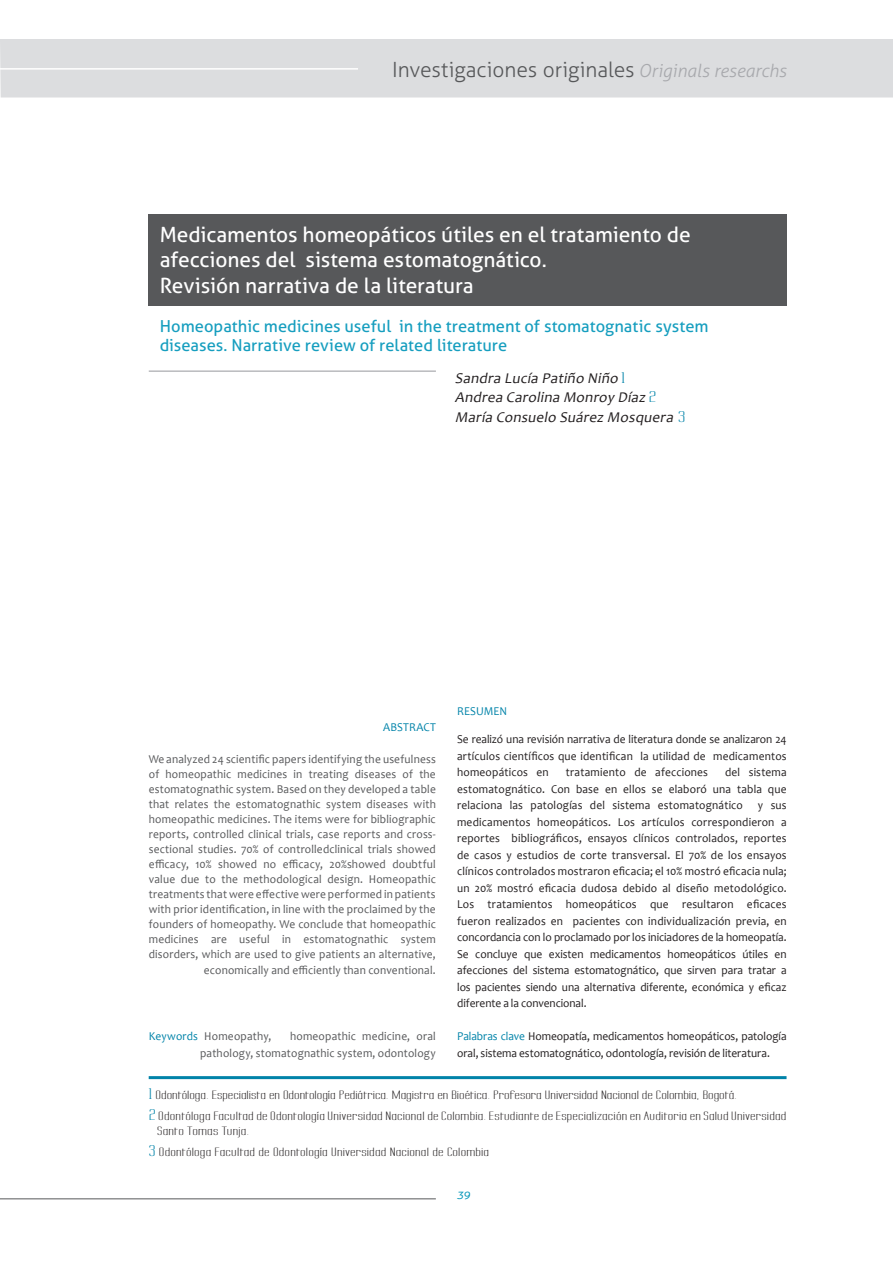
<style>
.page{position:relative;width:893px;height:1263px;background:#fff}
.page>*{position:absolute;margin:0;border:0;box-sizing:border-box;transform-origin:0 0}
.t1{font:21px/25.2px "Aller";letter-spacing:-.005em;color:#fff}
.t2{font:300 21px "Aller";letter-spacing:-.005em;color:#57585a}
.t3{font:16.5px/19.5px "Aller";color:#169ebf}
.t4{font:italic 15px/19.5px "Candara";color:#231f20}
.t5{font:italic 300 13.5px "Aller";color:#0095b8}
.t6{font:12px/16.5px "Candara";color:#231f20;text-align:justify;scale:.95 1}
.t7{font:12px/15px "Candara";letter-spacing:.015em;color:#57585a;text-align:justify;scale:.95 1}
.t8{font:12px "Candara";letter-spacing:.005em;color:#0083a9;scale:.95 1}
.t9{font:10.5px/21.3px "Labtop Secundo Superwide";letter-spacing:.02em;color:#231f20;scale:.93 1}
.s1{font-style:italic;font-size:18px;color:#a8a9ad}
.s2{font-family:"Labtop Superwide";font-style:normal;font-size:13.5px;color:#0083a9}
.s3{color:#0083a9}
.s4{font-family:"Labtop Superwide";font-size:13.5px;color:#0083a9}
</style>
<div class="page">
<div style="left:0;top:39px;width:893px;height:59px;background:#dcdddf"></div>
<hr style="left:0;top:68px;width:358px;height:2px;background:#fff">
<hr style="left:0;top:1198px;width:436px;height:1px;background:#57585a">
<hr style="left:149px;top:1076px;width:637px;height:3px;background:#0083a9">
<div style="left:149px;top:214px;width:638px;height:92px;background:#57585a"></div>
<hr style="left:149px;top:371px;width:287px;height:1px;background:#a8a9ad">
<p class="t2" style="left:392px;top:57px;width:396px">Investigaciones originales <span class="s1">Originals researchs</span></p>
<p class="t1" style="left:160px;top:222px;width:533px">Medicamentos homeopáticos útiles en el tratamiento de afecciones del sistema estomatognático.<br>Revisión narrativa de la literatura</p>
<p class="t3" style="left:160px;top:316px;width:550px">Homeopathic medicines useful in the treatment of stomatognatic system diseases. Narrative review of related literature</p>
<p class="t4" style="left:455px;top:368px;width:232px">Sandra Lucía Patiño Niño <span class="s2">1<br></span>Andrea Carolina Monroy Díaz <span class="s2">2<br></span>María Consuelo Suárez Mosquera <span class="s2">3</span></p>
<p class="t8" style="left:383px;top:720px;width:57px">ABSTRACT</p>
<p class="t7" style="left:149px;top:751px;width:304px">We analyzed 24 scientific papers identifying the usefulness of homeopathic medicines in treating diseases of the estomatognathic system. Based on they developed a table that relates the estomatognathic system diseases with homeopathic medicines. The items were for bibliographic reports, controlled clinical trials, case reports and cross&shy;sectional studies. 70% of controlledclinical trials showed efficacy, 10% showed no efficacy, 20%showed doubtful value due to the methodological design. Homeopathic treatments that were effective were performed in patients with prior identification, in line with the proclaimed by the founders of homeopathy. We conclude that homeopathic medicines are useful in estomatognathic system disorders, which are used to give patients an alternative,</p>
<p class="t7" style="left:204px;top:963px;width:246px">economically and efficiently than conventional.</p>
<p class="t7" style="left:149px;top:1029px;width:130px"><span class="s3">Keywords</span> Homeopathy,</p>
<p class="t7" style="left:200px;top:1028px;width:250px;line-height:16.5px;text-align:right">homeopathic medicine, oral<br>pathology, stomatognathic system, odontology</p>
<p class="t8" style="left:457px;top:703px;width:54px">RESUMEN</p>
<p class="t6" style="left:457px;top:731px;width:348px">Se realizó una revisión narrativa de literatura donde se analizaron 24 artículos científicos que identifican la utilidad de medicamentos homeopáticos en</p>
<p class="t6" style="left:566px;top:764px;width:151px">tratamiento de afecciones</p>
<p class="t6" style="left:457px;top:764px;width:348px;text-indent:268px">del sistema estomatognático. Con base en ellos se elaboró una tabla que relaciona las patologías del sistema estomatognático y sus medicamentos homeopáticos. Los artículos correspondieron a reportes bibliográficos, ensayos clínicos controlados, reportes de casos y estudios de corte transversal. El 70% de los ensayos clínicos controlados mostraron eficacia; el 10% mostró eficacia nula; un 20% mostró eficacia dudosa debido al diseño metodológico.<br>Los tratamientos homeopáticos que resultaron eficaces fueron realizados en pacientes con individualización previa, en concordancia con lo proclamado por los iniciadores de la homeopatía.<br>Se concluye que existen medicamentos homeopáticos útiles en afecciones del sistema estomatognático, que sirven para tratar a los pacientes siendo una alternativa diferente, económica y eficaz diferente a la convencional.</p>
<p class="t6" style="left:457px;top:1028px;width:348px"><span class="s3">Palabras clave</span> Homeopatía, medicamentos homeopáticos, patología oral, sistema estomatognático, odontología, revisión de literatura.</p>
<p class="t9" style="left:149px;top:1084px;width:687px"><span class="s4">1</span> Odontóloga. Especialista en Odontología Pediátrica. Magistra en Bioética. Profesora Universidad Nacional de Colombia, Bogotá.<br><span class="s4">2</span> Odontóloga Facultad de Odontología Universidad Nacional de Colombia. Estudiante de Especialización en Auditoria en Salud Universidad</p>
<p class="t9" style="left:149px;top:1120px;width:368px;text-indent:9px">Santo Tomas Tunja.<br><span class="s4">3</span> Odontóloga Facultad de Odontología Universidad Nacional de Colombia</p>
<p class="t5" style="left:457px;top:1186px;width:15px">39</p>
</div>
